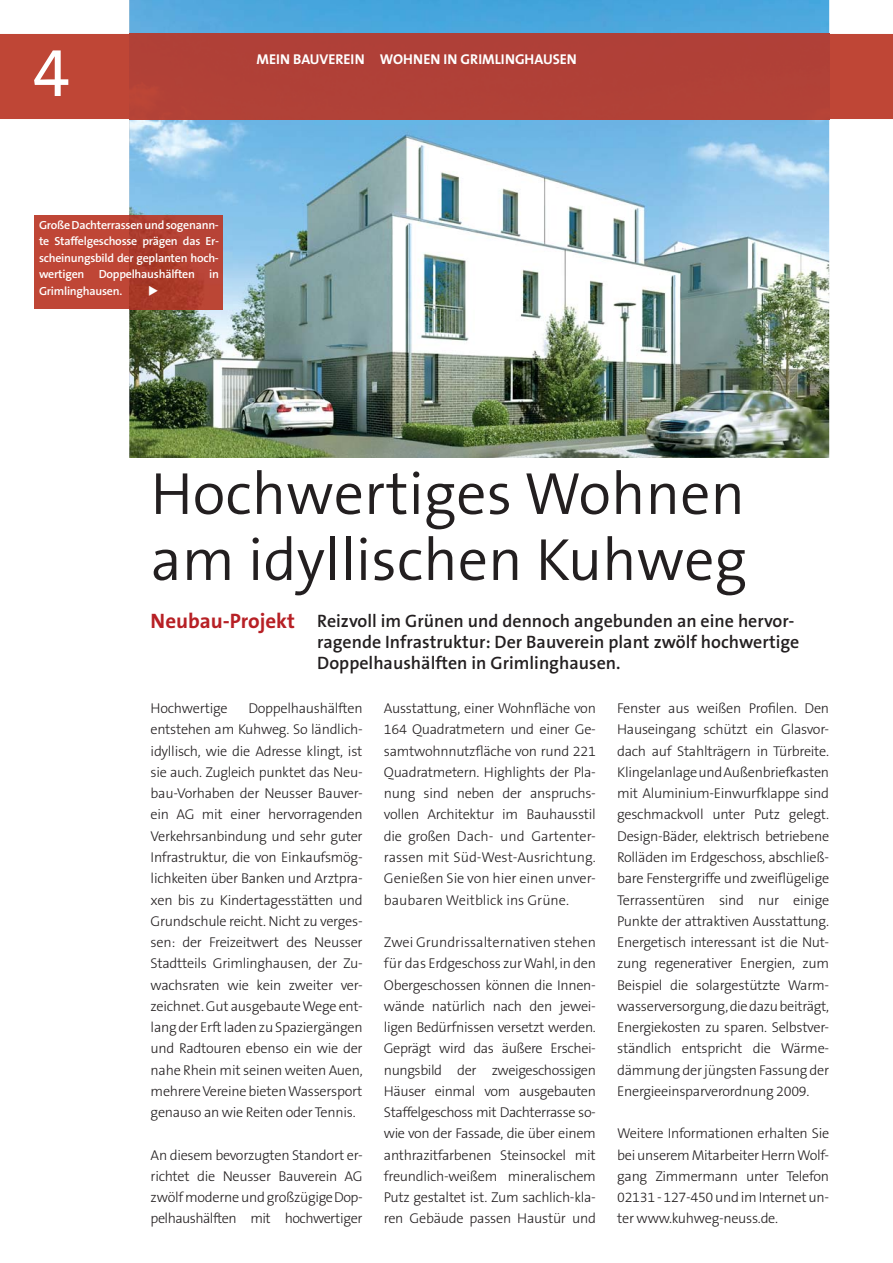
<style>
.page{position:relative;width:893px;height:1263px;background:#fff}
.page>*{position:absolute;margin:0;border:0;box-sizing:border-box;transform-origin:0 0}
.t1{font:67.5px "The Sans Caps";color:#fff}
.t2{font:300 60px/66px "The Sans B4";color:#231f20}
.t3{font:700 21px "The Sans B7";color:#b72025}
.t4{font:600 18px/21px "The Sans B6";color:#231f20}
.t5{font:300 14.25px/21.3px "The Sans B3";letter-spacing:-.02em;color:#231f20;text-align:justify}
.t6{font:14.25px "The Sans Bold Caps";color:#fff}
.t7{font:600 11.7px/16.5px "The Sans B6";letter-spacing:-.02em;color:#fff;text-align:justify}
</style>
<div class="page">
<img style="left:129px;top:0;width:700px;height:458px">
<div style="left:0;top:34px;width:893px;height:85px;background:#bf4636"></div>
<div style="left:129px;top:34px;width:700px;height:85px;background:#b04037"></div>
<div style="left:34px;top:216px;width:95px;height:93px;background:#bf4636"></div>
<img style="left:129px;top:216px;width:94px;height:93px">
<svg style="left:149px;top:285px;width:9px;height:10px"></svg>
<h1 class="t1" style="left:33px;top:33px;width:38px">4</h1>
<p class="t6" style="left:256px;top:51px;width:322px">MEIN BAUVEREIN WOHNEN IN GRIMLINGHAUSEN</p>
<p class="t7" style="left:39px;top:217px;width:182px">Große Dachterrassen und sogenann&shy;te Staffelgeschosse prägen das Er&shy;scheinungsbild der geplanten hoch&shy;wertigen Doppelhaushälften in Grimlinghausen.</p>
<h2 class="t2" style="left:151px;top:463px;width:598px">Hochwertiges Wohnen am idyllischen Kuhweg</h2>
<h3 class="t3" style="left:151px;top:610px;width:146px">Neubau-Projekt</h3>
<p class="t4" style="left:317px;top:611px;width:484px">Reizvoll im Grünen und dennoch angebunden an eine hervor&shy;ragende Infrastruktur: Der Bauverein plant zwölf hochwertige<br>Doppelhaushälften in Grimlinghausen.</p>
<p class="t5" style="left:151px;top:698px;width:213px;text-indent:98px">Doppelhaushälften entstehen am Kuhweg. So ländlich&shy;idyllisch, wie die Adresse klingt, ist sie auch. Zugleich punktet das Neu&shy;bau-Vorhaben der Neusser Bauver&shy;ein AG mit einer hervorragenden Verkehrsanbindung und sehr guter Infrastruktur, die von Einkaufsmög&shy;lichkeiten über Banken und Arztpra&shy;xen bis zu Kindertagesstätten und Grundschule reicht. Nicht zu verges&shy;sen: der Freizeitwert des Neusser Stadtteils Grimlinghausen, der Zu&shy;wachsraten wie kein zweiter ver&shy;zeichnet. Gut ausgebaute Wege ent&shy;lang der Erft laden zu Spaziergängen und Radtouren ebenso ein wie der nahe Rhein mit seinen weiten Auen, mehrere Vereine bieten Wassersport genauso an wie Reiten oder Tennis.</p>
<p class="t5" style="left:151px;top:1145px;width:213px">An diesem bevorzugten Standort er&shy;richtet die Neusser Bauverein AG zwölf moderne und großzügige Dop&shy;pelhaushälften mit hochwertiger</p>
<p class="t5" style="left:151px;top:698px;width:78px">Hochwertige</p>
<p class="t5" style="left:384px;top:698px;width:213px">Ausstattung, einer Wohnfläche von 164 Quadratmetern und einer Ge&shy;samtwohnnutzfläche von rund 221<br>Quadratmetern. Highlights der Pla&shy;nung sind neben der anspruchs&shy;vollen Architektur im Bauhausstil die großen Dach- und Gartenter&shy;rassen mit Süd-West-Ausrichtung.<br>Genießen Sie von hier einen unver&shy;baubaren Weitblick ins Grüne.</p>
<p class="t5" style="left:384px;top:932px;width:213px">Zwei Grundrissalternativen stehen für das Erdgeschoss zur Wahl, in den Obergeschossen können die Innen&shy;wände natürlich nach den jewei&shy;ligen Bedürfnissen versetzt werden.<br>Geprägt wird das äußere Erschei&shy;nungsbild der zweigeschossigen Häuser einmal vom ausgebauten Staffelgeschoss mit Dachterrasse so&shy;wie von der Fassade, die über einem anthrazitfarbenen Steinsockel mit freundlich-weißem mineralischem Putz gestaltet ist. Zum sachlich-kla&shy;ren Gebäude passen Haustür und</p>
<p class="t5" style="left:617px;top:698px;width:213px">Fenster aus weißen Profilen. Den Hauseingang schützt ein Glasvor&shy;dach auf Stahlträgern in Türbreite.<br>Klingelanlage und Außenbriefkasten mit Aluminium-Einwurfklappe sind geschmackvoll unter Putz gelegt.<br>Design-Bäder, elektrisch betriebene Rolläden im Erdgeschoss, abschließ&shy;bare Fenstergriffe und zweiflügelige Terrassentüren sind nur einige Punkte der attraktiven Ausstattung.<br>Energetisch interessant ist die Nut&shy;zung regenerativer Energien, zum Beispiel die solargestützte Warm&shy;wasserversorgung, die dazu beiträgt, Energiekosten zu sparen. Selbstver&shy;ständlich entspricht die Wärme&shy;dämmung der jüngsten Fassung der Energieeinsparverordnung 2009.</p>
<p class="t5" style="left:617px;top:1123px;width:214px">Weitere Informationen erhalten Sie bei unserem Mitarbeiter Herrn Wolf&shy;gang Zimmermann unter Telefon 02131 - 127-450 und im Internet un&shy;ter www.kuhweg-neuss.de.</p>
</div>
